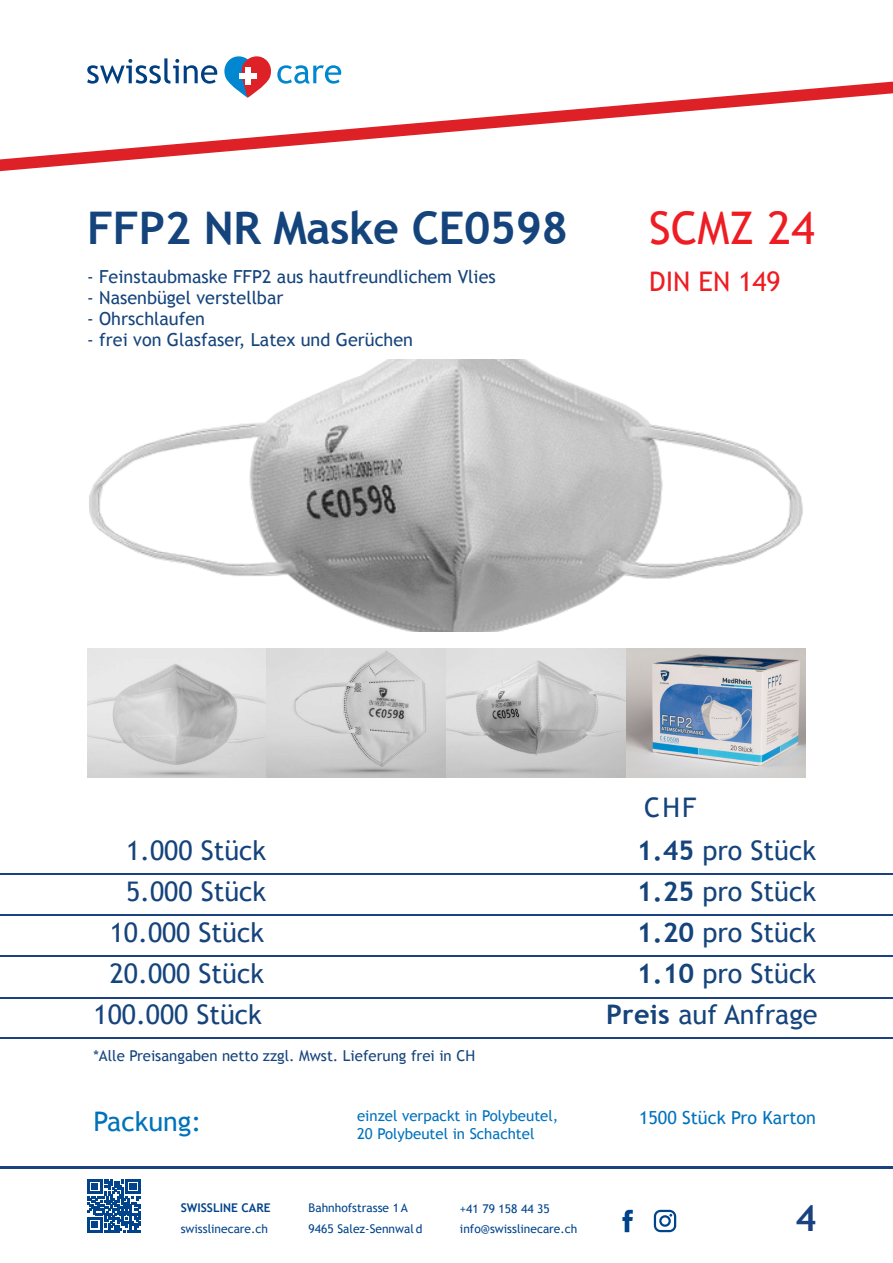
<style>
.page{position:relative;width:893px;height:1263px;background:#fff}
.page>*{position:absolute;margin:0;border:0;box-sizing:border-box;transform-origin:0 0}
.t1{font:700 45px "Trebuchet MS";letter-spacing:-.01em;color:#15447c}
.t2{font:45px "Trebuchet MS";color:#ee1d23}
.t3{font:700 36px "Trebuchet MS";color:#1a4280}
.t4{font:27px "Trebuchet MS";color:#15447c}
.t5{font:27px "Trebuchet MS";color:#0072bc}
.t6{font:27px "Trebuchet MS";color:#ee1d23}
.t7{font:18px "Trebuchet MS";color:#15447c}
.t8{font:18px "Trebuchet MS";color:#0072bc}
.t9{font:15px/18px "Trebuchet MS";color:#0072bc}
.t10{font:15px "Trebuchet MS";color:#15447c}
.t11{font:12px/21px "Trebuchet MS";color:#01448c}
.t12{font:700 12px "Trebuchet MS";color:#01448c}
.s1{font-weight:700}
</style>
<div class="page">
<svg style="left:87px;top:56px;width:254px;height:26px"></svg>
<div style="left:245px;top:68px;width:5px;height:17px;background:#fff"></div>
<div style="left:239px;top:74px;width:17px;height:5px;background:#fff"></div>
<svg style="left:0;top:82px;width:893px;height:89px"></svg>
<hr style="left:0;top:873px;width:893px;height:2px;background:#1a4280">
<hr style="left:0;top:914px;width:893px;height:1px;background:#1a4280">
<hr style="left:0;top:955px;width:893px;height:2px;background:#1a4280">
<hr style="left:0;top:997px;width:893px;height:1px;background:#1a4280">
<hr style="left:0;top:1037px;width:893px;height:1px;background:#1a4280">
<img style="left:89px;top:360px;width:714px;height:271px">
<img style="left:87px;top:648px;width:719px;height:129px">
<hr style="left:0;top:1166px;width:893px;height:3px;background:#1a4280">
<svg style="left:622px;top:1210px;width:11px;height:22px"></svg>
<svg style="left:654px;top:1210px;width:22px;height:22px"></svg>
<svg style="left:87px;top:1179px;width:53px;height:53px"></svg>
<p class="t1" style="left:87px;top:200px;width:482px">FFP2 NR Maske CE0598</p>
<p class="t2" style="left:649px;top:201px;width:167px">SCMZ 24</p>
<p class="t7" style="left:87px;top:266px;width:410px">- Feinstaubmaske FFP2 aus hautfreundlichem Vlies</p>
<p class="t7" style="left:87px;top:287px;width:198px">- Nasenbügel verstellbar</p>
<p class="t7" style="left:87px;top:308px;width:119px">- Ohrschlaufen</p>
<p class="t7" style="left:87px;top:329px;width:327px">- frei von Glasfaser, Latex und Gerüchen</p>
<p class="t6" style="left:649px;top:265px;width:133px">DIN EN 149</p>
<p class="t4" style="left:644px;top:791px;width:54px">CHF</p>
<p class="t4" style="left:126px;top:834px;width:142px">1.000 Stück</p>
<p class="t4" style="left:637px;top:834px;width:181px"><span class="s1">1.45</span> pro Stück</p>
<p class="t4" style="left:126px;top:875px;width:142px">5.000 Stück</p>
<p class="t4" style="left:110px;top:916px;width:156px">10.000 Stück</p>
<p class="t4" style="left:110px;top:958px;width:156px">20.000 Stück</p>
<p class="t4" style="left:94px;top:998px;width:170px">100.000 Stück</p>
<p class="t4" style="left:637px;top:875px;width:181px"><span class="s1">1.25</span> pro Stück</p>
<p class="t4" style="left:637px;top:916px;width:181px"><span class="s1">1.20</span> pro Stück</p>
<p class="t4" style="left:637px;top:958px;width:181px"><span class="s1">1.10</span> pro Stück</p>
<p class="t4" style="left:606px;top:999px;width:213px"><span class="s1">Preis</span> auf Anfrage</p>
<p class="t10" style="left:93px;top:1047px;width:383px">*Alle Preisangaben netto zzgl. Mwst. Lieferung frei in CH</p>
<p class="t5" style="left:93px;top:1105px;width:109px">Packung:</p>
<p class="t12" style="left:181px;top:1200px;width:91px">SWISSLINE CARE</p>
<p class="t11" style="left:181px;top:1218px;width:89px">swisslinecare.ch</p>
<p class="t9" style="left:357px;top:1107px;width:203px">einzel verpackt in Polybeutel,<br>20 Polybeutel in Schachtel</p>
<p class="t8" style="left:639px;top:1107px;width:178px">1500 Stück Pro Karton</p>
<p class="t11" style="left:309px;top:1197px;width:115px">Bahnhofstrasse 1 A<br>9465 Salez-Sennwal d</p>
<p class="t11" style="left:460px;top:1198px;width:119px;line-height:20.2px">+41 79 158 44 35 info@swisslinecare.ch</p>
<p class="t3" style="left:795px;top:1196px;width:23px">4</p>
</div>
